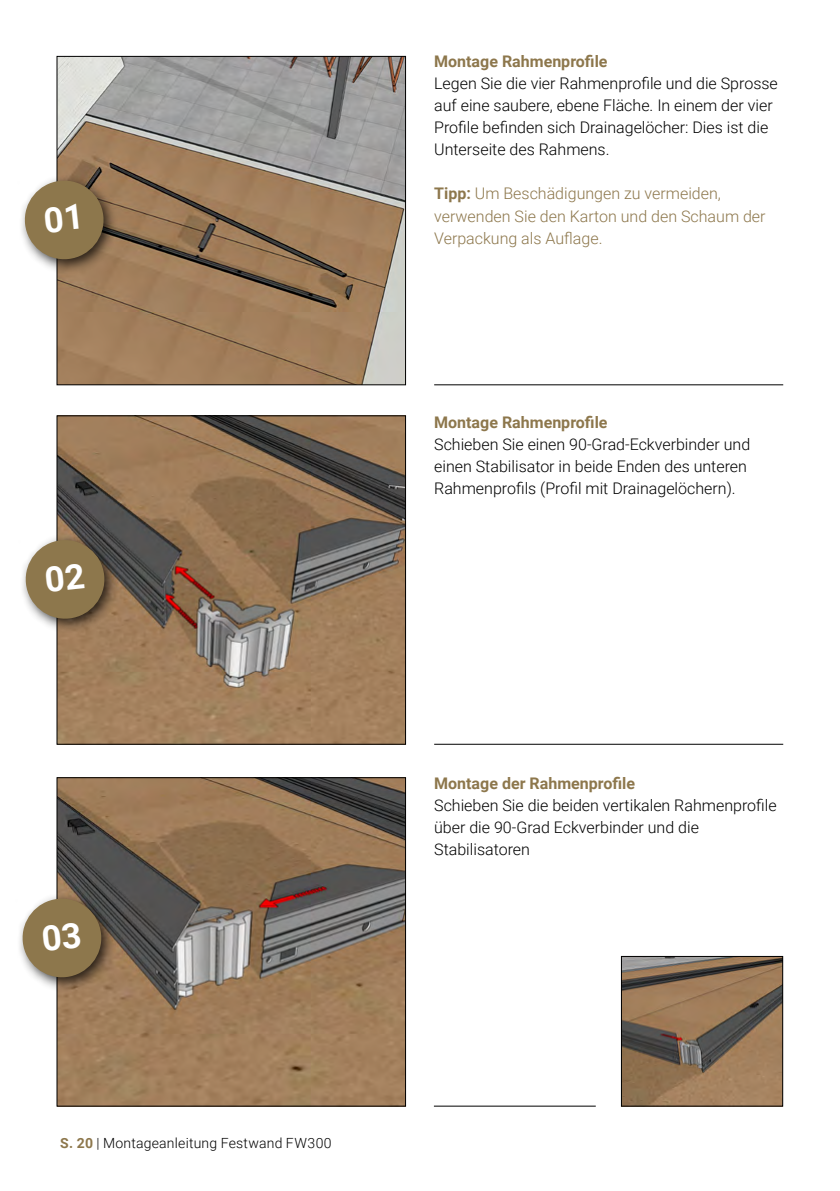
<style>
.page{position:relative;width:840px;height:1191px;background:#fff}
.page>*{position:absolute;margin:0;border:0;box-sizing:border-box;transform-origin:0 0}
.t1{font:300 16px/22px "Roboto";color:#000}
.t2{font:300 16px/22px "Roboto";color:#8d774c}
.t3{font:700 16px "Roboto";color:#8d774c}
.t4{font:300 14px "Roboto";letter-spacing:.015em;color:#000}
.s1{font-weight:700}
.s2{font-weight:700;color:#8d774c}
</style>
<div class="page">
<img style="left:59px;top:417px;width:344px;height:325px">
<div style="left:57px;top:415px;width:348px;height:329px;border:1px solid #000"></div>
<div style="left:18px;top:532px;width:101px;height:101px;background:#000;opacity:.75"></div>
<img style="left:59px;top:58px;width:344px;height:325px">
<div style="left:57px;top:56px;width:348px;height:329px;border:1px solid #000"></div>
<hr style="left:434px;top:384px;width:348px;height:1px;background:#000">
<div style="left:17px;top:173px;width:101px;height:101px;background:#000;opacity:.75"></div>
<img style="left:59px;top:779px;width:344px;height:325px">
<div style="left:57px;top:777px;width:348px;height:329px;border:1px solid #000"></div>
<div style="left:15px;top:891px;width:101px;height:101px;background:#000;opacity:.75"></div>
<hr style="left:433px;top:1105px;width:162px;height:1px;background:#000">
<img style="left:623px;top:958px;width:157px;height:146px">
<div style="left:621px;top:956px;width:161px;height:150px;border:1px solid #000"></div>
<hr style="left:434px;top:744px;width:348px;height:1px;background:#000">
<svg style="left:24px;top:538px;width:82px;height:83px"></svg>
<svg style="left:23px;top:179px;width:82px;height:82px"></svg>
<svg style="left:21px;top:896px;width:82px;height:83px"></svg>
<p class="t3" style="left:434px;top:51px;width:175px">Montage Rahmenprofile</p>
<p class="t1" style="left:434px;top:72px;width:345px">Legen Sie die vier Rahmenprofile und die Sprosse auf eine saubere, ebene Fläche. In einem der vier Profile befinden sich Drainagelöcher: Dies ist die Unterseite des Rahmens.</p>
<p class="t2" style="left:434px;top:182px;width:333px"><span class="s1">Tipp:</span> Um Beschädigungen zu vermeiden, verwenden Sie den Karton und den Schaum der<br>Verpackung als Auflage.</p>
<p class="t3" style="left:434px;top:411px;width:175px">Montage Rahmenprofile</p>
<p class="t1" style="left:434px;top:432px;width:317px">Schieben Sie einen 90-Grad-Eckverbinder und einen Stabilisator in beide Enden des unteren<br>Rahmenprofils (Profil mit Drainagelöchern).</p>
<p class="t3" style="left:434px;top:772px;width:202px">Montage der Rahmenprofile</p>
<p class="t1" style="left:434px;top:794px;width:344px">Schieben Sie die beiden vertikalen Rahmenprofile über die 90-Grad Eckverbinder und die<br>Stabilisatoren</p>
<p class="t4" style="left:60px;top:1133px;width:273px"><span class="s2">S. 20</span> | Montageanleitung Festwand FW300</p>
</div>
